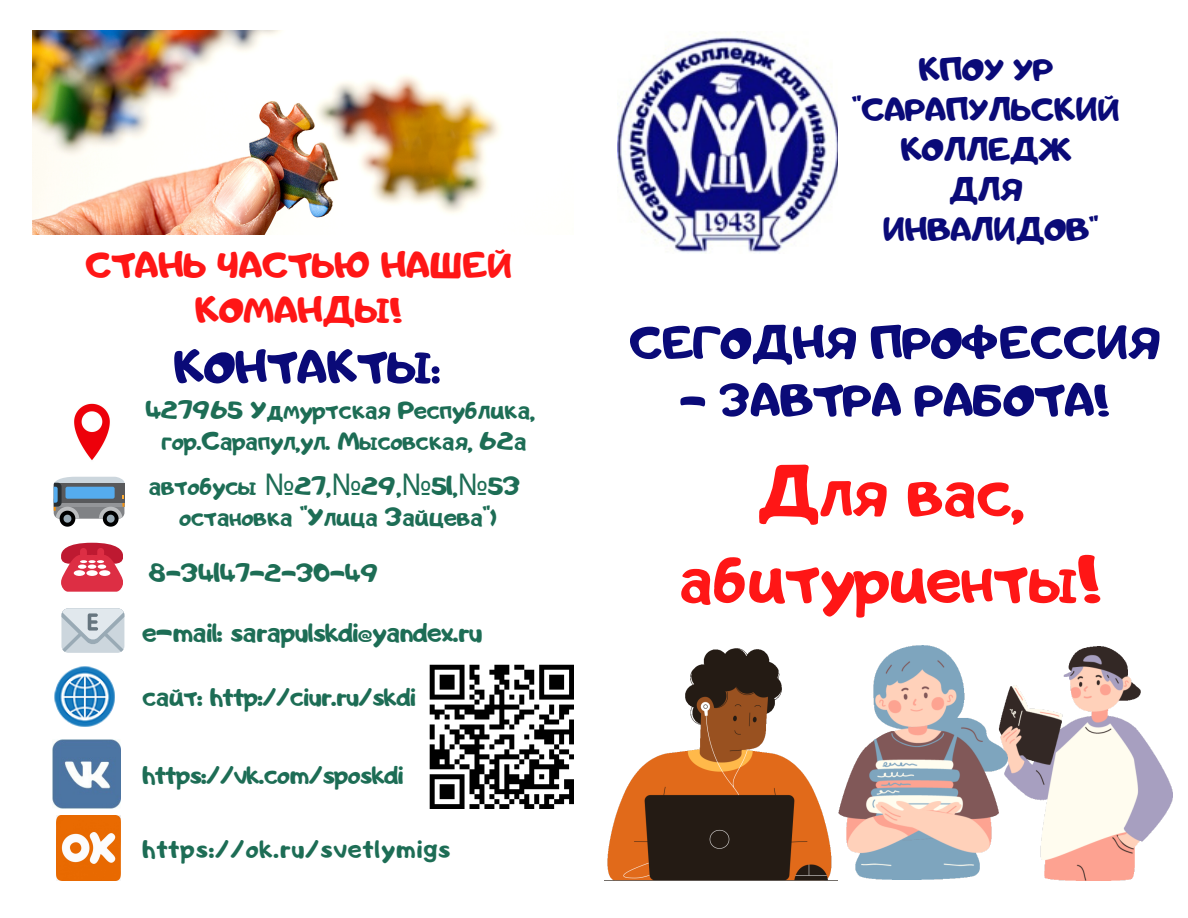
<style>
.page{position:relative;width:1188px;height:918px;background:#fff}
.page>*{position:absolute;margin:0;border:0;box-sizing:border-box;transform-origin:0 0}
.t1{font:80.4px/86.7px "Adigiana Ultra";color:#ff1616;text-align:center}
.t2{font:53.4px "Adigiana Ultra";color:#0a0a78}
.t3{font:42px/45px "Adigiana Ultra";color:#ff1616;text-align:center}
.t4{font:37.35px "Adigiana Ultra";color:#0a0a78}
.t5{font:33px "Adigiana Ultra";color:#1d6d55}
.t6{font:31.5px "Adigiana Ultra";color:#1d6d55}
.t7{font:31.5px "Adigiana Ultra";letter-spacing:.05em;color:#1d6d55}
.t8{font:30px "Adigiana Ultra";color:#1d6d55}
.s1{font-family:"Noto Sans"}
</style>
<div class="page">
<img style="left:618px;top:32px;width:219px;height:221px">
<img style="left:1008px;top:646px;width:164px;height:234px">
<img style="left:605px;top:646px;width:403px;height:235px">
<img style="left:74px;top:403px;width:36px;height:57px">
<svg style="left:54px;top:477px;width:70px;height:49px;background:#7f919f"></svg>
<svg style="left:61px;top:543px;width:62px;height:48px"></svg>
<svg style="left:61px;top:608px;width:63px;height:44px;background:#c6d1d8"></svg>
<img style="left:54px;top:666px;width:61px;height:61px">
<img style="left:53px;top:740px;width:67px;height:68px">
<img style="left:56px;top:815px;width:64px;height:66px">
<img style="left:32px;top:30px;width:469px;height:204px">
<svg style="left:430px;top:665px;width:144px;height:144px"></svg>
<p class="t3" style="left:85px;top:242px;width:428px">СТАНЬ ЧАСТЬЮ НАШЕЙ<br>КОМАНДЫ!</p>
<p class="t2" style="left:174px;top:339px;width:268px">КОНТАКТЫ:</p>
<p class="t8" style="left:146px;top:394px;width:390px">427965 Удмуртская Республика,</p>
<p class="t8" style="left:162px;top:425px;width:366px">гор.Сарапул,ул. Мысовская, 62а</p>
<p class="t8" style="left:149px;top:469px;width:373px">автобусы <span class="s1">№</span>27,<span class="s1">№</span>29,<span class="s1">№</span>51,<span class="s1">№</span>53</p>
<p class="t8" style="left:179px;top:501px;width:319px">остановка "Улица Зайцева")</p>
<p class="t8" style="left:149px;top:557px;width:231px">8-34147-2-30-49</p>
<p class="t5" style="left:143px;top:614px;width:341px">e-mail: sarapulskdi@yandex.ru</p>
<p class="t6" style="left:143px;top:680px;width:275px">cайт: http://ciur.ru/skdi</p>
<p class="t6" style="left:143px;top:757px;width:262px">https://vk.com/sposkdi</p>
<p class="t7" style="left:143px;top:831px;width:309px">https://ok.ru/svetlymigs</p>
<p class="t4" style="left:919px;top:50px;width:136px">КПОУ УР</p>
<p class="t4" style="left:852px;top:90px;width:269px">"САРАПУЛЬСКИЙ</p>
<p class="t4" style="left:901px;top:130px;width:172px">КОЛЛЕДЖ</p>
<p class="t4" style="left:949px;top:170px;width:75px">ДЛЯ</p>
<p class="t4" style="left:883px;top:210px;width:217px">ИНВАЛИДОВ"</p>
<p class="t2" style="left:629px;top:315px;width:533px">СЕГОДНЯ ПРОФЕССИЯ</p>
<p class="t2" style="left:680px;top:372px;width:431px">- ЗАВТРА РАБОТА!</p>
<p class="t1" style="left:679px;top:448px;width:423px">Для вас, абитуриенты!</p>
</div>
